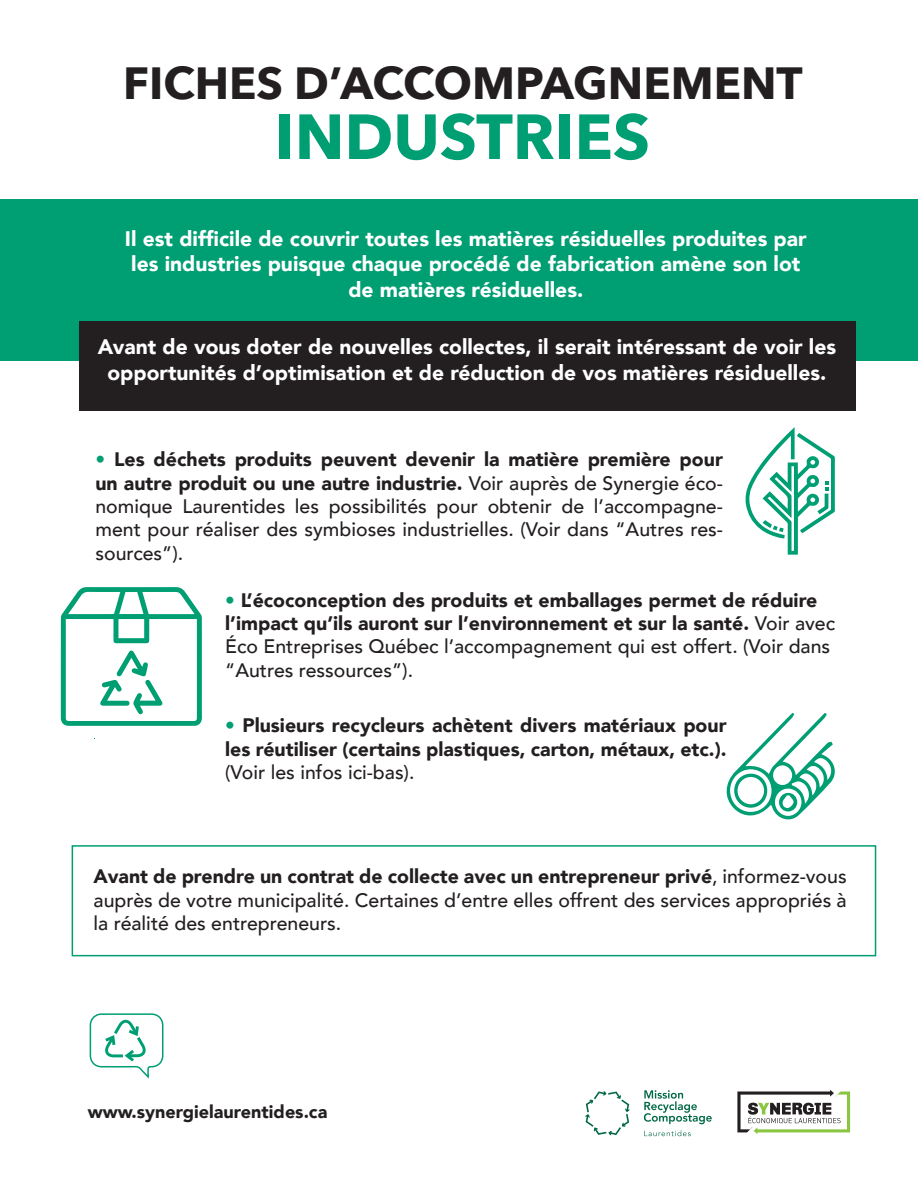
<style>
.page{position:relative;width:918px;height:1188px;background:#fff}
.page>*{position:absolute;margin:0;border:0;box-sizing:border-box;transform-origin:0 0}
.t1{font:700 63px "Avenir Next";color:#009e73}
.t2{font:700 45px "Avenir Next";color:#231f20}
.t3{font:900 21px/25.2px "Avenir";color:#fff;text-align:center}
.t4{font:500 19.5px/23.4px "Avenir";color:#231f20;text-align:justify}
.t5{font:900 19.5px/23.4px "Avenir";color:#231f20}
.t6{font:900 18px "Avenir";color:#231f20}
.s1{font-weight:900;color:#009e73}
.s2{font-weight:900}
.s3{color:#009e73}
.s4{font-weight:500}
</style>
<div class="page">
<div style="left:0;top:199px;width:918px;height:162px;background:#009e73"></div>
<div style="left:80px;top:321px;width:776px;height:90px;background:#231f20"></div>
<div style="left:72px;top:845px;width:804px;height:111px;border:2px solid #009e73"></div>
<svg style="left:644px;top:1130px;width:47px;height:6px"></svg>
<svg style="left:644px;top:1090px;width:68px;height:34px"></svg>
<svg style="left:585px;top:1091px;width:45px;height:44px"></svg>
<svg style="left:737px;top:1090px;width:113px;height:44px"></svg>
<svg style="left:89px;top:1013px;width:75px;height:66px"></svg>
<svg style="left:745px;top:427px;width:90px;height:128px"></svg>
<svg style="left:61px;top:587px;width:141px;height:139px"></svg>
<svg style="left:726px;top:713px;width:109px;height:107px"></svg>
<p class="t2" style="left:123px;top:44px;width:681px">FICHES D’ACCOMPAGNEMENT</p>
<p class="t1" style="left:275px;top:82px;width:377px">INDUSTRIES</p>
<p class="t3" style="left:125px;top:226px;width:683px">Il est difficile de couvrir toutes les matières résiduelles produites par</p>
<p class="t3" style="left:131px;top:251px;width:671px">les industries puisque chaque procédé de fabrication amène son lot</p>
<p class="t3" style="left:348px;top:276px;width:236px">de matières résiduelles.</p>
<p class="t3" style="left:98px;top:334px;width:740px">Avant de vous doter de nouvelles collectes, il serait intéressant de voir les opportunités d’optimisation et de réduction de vos matières résiduelles.</p>
<p class="t4" style="left:95px;top:447px;width:629px"><span class="s1">•</span> <span class="s2">Les déchets produits peuvent devenir la matière première pour un autre produit ou une autre industrie.</span> Voir auprès de Synergie éco&shy;nomique Laurentides les possibilités pour obtenir de l’accompagne&shy;ment pour réaliser des symbioses industrielles. (Voir dans “Autres res&shy;sources”).</p>
<p class="t5" style="left:225px;top:588px;width:611px"><span class="s3">•</span> L’écoconception des produits et emballages permet de réduire l’impact qu’ils auront sur l’environnement et sur la santé. <span class="s4">Voir avec Éco Entreprises Québec l’accompagnement qui est offert. (Voir dans “Autres ressources”).</span></p>
<p class="t5" style="left:225px;top:713px;width:503px;text-align:justify"><span class="s3">•</span> Plusieurs recycleurs achètent divers matériaux pour les réutiliser (certains plastiques, carton, métaux, etc.). <span class="s4">(Voir les infos ici-bas).</span></p>
<p class="t4" style="left:94px;top:864px;width:755px"><span class="s2">Avant de prendre un contrat de collecte avec un entrepreneur privé</span>, informez-vous auprès de votre municipalité. Certaines d’entre elles offrent des services appropriés à la réalité des entrepreneurs.</p>
<p class="t6" style="left:88px;top:1097px;width:241px">www.synergielaurentides.ca</p>
</div>
